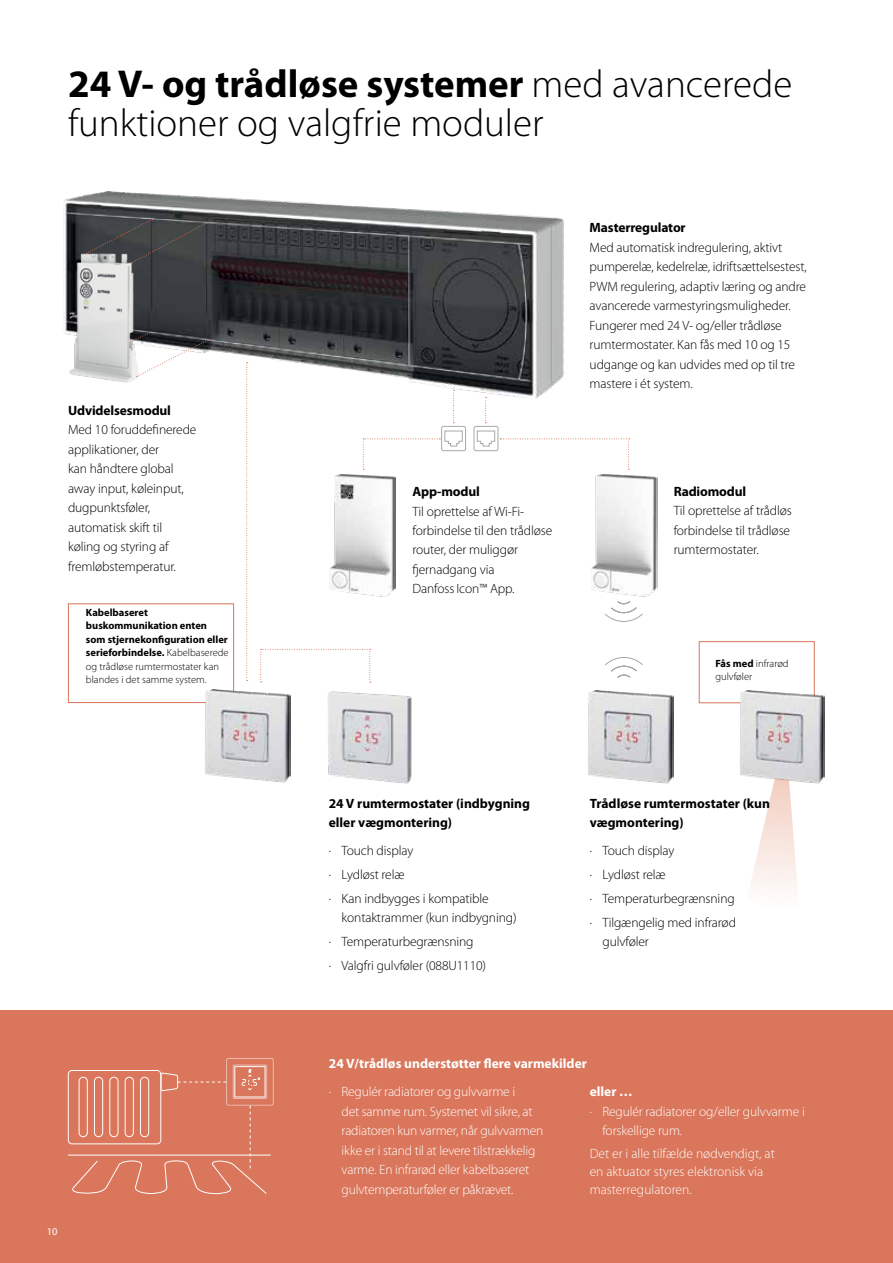
<style>
.page{position:relative;width:893px;height:1263px;background:#fff}
.page>*{position:absolute;margin:0;border:0;box-sizing:border-box;transform-origin:0 0}
.t1{font:300 39px/39px "Myriad Pro";color:#000}
.t2{font:300 13.5px/19.5px "Myriad Pro";letter-spacing:-.01em;color:#000}
.t3{font:300 13.5px/19.5px "Myriad Pro";letter-spacing:-.015em;color:#fff}
.t4{font:700 13.5px/19.5px "Myriad Pro";letter-spacing:-.005em;color:#000}
.t5{font:700 13.5px "Myriad Pro";color:#fff}
.t6{font:700 10.5px/13.5px "Myriad Pro";color:#000}
.t7{font:300 10.5px/13.5px "Myriad Pro";color:#000}
.t8{font:10.5px "Myriad Pro";color:#fff}
.s1{font-weight:700}
.s2{font-weight:300}
</style>
<div class="page">
<svg style="left:750px;top:786px;width:47px;height:104px"></svg>
<div style="left:699px;top:641px;width:116px;height:62px;background:#fff;border:1px solid #da765b"></div>
<img style="left:737px;top:691px;width:88px;height:95px">
<svg style="left:246px;top:399px;width:2px;height:282px"></svg>
<div style="left:68px;top:603px;width:166px;height:100px;background:#fff;border:1px solid #da765b"></div>
<div style="left:0;top:1010px;width:893px;height:253px;background:#da765b"></div>
<hr style="left:68px;top:1155px;width:203px;height:1px;background:#fff">
<img style="left:329px;top:474px;width:67px;height:124px">
<img style="left:591px;top:474px;width:67px;height:123px">
<img style="left:64px;top:191px;width:500px;height:208px">
<img style="left:68px;top:253px;width:70px;height:129px">
<svg style="left:132px;top:332px;width:77px;height:45px"></svg>
<svg style="left:86px;top:219px;width:122px;height:45px;background:#4a4c4e"></svg>
<img style="left:588px;top:691px;width:86px;height:93px">
<svg style="left:605px;top:601px;width:38px;height:21px"></svg>
<svg style="left:605px;top:657px;width:38px;height:21px"></svg>
<img style="left:202px;top:689px;width:88px;height:94px">
<svg style="left:363px;top:390px;width:103px;height:80px"></svg>
<svg style="left:260px;top:649px;width:111px;height:34px"></svg>
<img style="left:327px;top:691px;width:85px;height:93px">
<svg style="left:473px;top:397px;width:157px;height:73px"></svg>
<div style="left:226px;top:1058px;width:48px;height:47px;border:1px solid #fff;border-radius:2px"></div>
<div style="left:233px;top:1065px;width:34px;height:34px;border:1px solid #fff"></div>
<div style="left:234px;top:1066px;width:31px;height:31px;border:1px solid #fff"></div>
<svg style="left:69px;top:1069px;width:198px;height:125px"></svg>
<h1 class="t1" style="left:68px;top:65px;width:726px"><span class="s1">24 V- og trådløse systemer</span> med avancerede funktioner og valgfrie moduler</h1>
<p class="t4" style="left:68px;top:400px;width:104px">Udvidelsesmodul</p>
<p class="t2" style="left:68px;top:420px;width:130px">Med 10 foruddefinerede applikationer, der<br>kan håndtere global away input, køleinput, dugpunktsføler, automatisk skift til køling og styring af fremløbstemperatur.</p>
<p class="t6" style="left:86px;top:605px;width:144px">Kabelbaseret buskommunikation enten som stjernekonfiguration eller serieforbindelse. <span class="s2">Kabelbaserede og trådløse rumtermostater kan blandes i det samme system.</span></p>
<p class="t4" style="left:412px;top:482px;width:69px">App-modul</p>
<p class="t2" style="left:412px;top:501px;width:141px">Til oprettelse af Wi-Fi&shy;forbindelse til den trådløse router, der muliggør fjernadgang via<br>Danfoss Icon™ App.</p>
<p class="t4" style="left:590px;top:218px;width:98px">Masterregulator</p>
<p class="t2" style="left:590px;top:238px;width:219px">Med automatisk indregulering, aktivt pumperelæ, kedelrelæ, idriftsættelsestest, PWM regulering, adaptiv læring og andre avancerede varmestyringsmuligheder.<br>Fungerer med 24 V- og/eller trådløse rumtermostater. Kan fås med 10 og 15 udgange og kan udvides med op til tre mastere i ét system.</p>
<p class="t4" style="left:674px;top:482px;width:74px">Radiomodul</p>
<p class="t2" style="left:674px;top:501px;width:120px">Til oprettelse af trådløs forbindelse til trådløse rumtermostater.</p>
<p class="t7" style="left:715px;top:657px;width:75px"><span class="s1">Fås med</span> infrarød gulvføler</p>
<p class="t8" style="left:47px;top:1225px;width:12px">10</p>
<p class="t4" style="left:329px;top:794px;width:203px">24 V rumtermostater (indbygning eller vægmontering)</p>
<p class="t2" style="left:329px;top:839px;width:161px;line-height:23.7px">· Touch display<br>· Lydløst relæ<br>· Kan indbygges i kompatible</p>
<p class="t2" style="left:329px;top:906px;width:189px;line-height:23.7px;text-indent:13px">kontaktrammer (kun indbygning) · Temperaturbegrænsning<br>· Valgfri gulvføler (088U1110)</p>
<p class="t4" style="left:590px;top:794px;width:182px">Trådløse rumtermostater (kun vægmontering)</p>
<p class="t2" style="left:590px;top:839px;width:148px;line-height:23.7px">· Touch display<br>· Lydløst relæ<br>· Temperaturbegrænsning · Tilgængelig med infrarød</p>
<p class="t2" style="left:603px;top:932px;width:48px">gulvføler</p>
<p class="t5" style="left:329px;top:1056px;width:260px">24 V/trådløs understøtter flere varmekilder</p>
<p class="t3" style="left:342px;top:1082px;width:203px;text-indent:-13px">· Regulér radiatorer og gulvvarme i<br>det samme rum. Systemet vil sikre, at radiatoren kun varmer, når gulvvarmen ikke er i stand til at levere tilstrækkelig varme. En infrarød eller kabelbaseret gulvtemperaturføler er påkrævet.</p>
<p class="t5" style="left:590px;top:1084px;width:45px">eller …</p>
<p class="t3" style="left:602px;top:1102px;width:204px;text-indent:-13px">· Regulér radiatorer og/eller gulvvarme i forskellige rum.</p>
<p class="t3" style="left:590px;top:1144px;width:187px;line-height:18px">Det er i alle tilfælde nødvendigt, at en aktuator styres elektronisk via masterregulatoren.</p>
</div>
